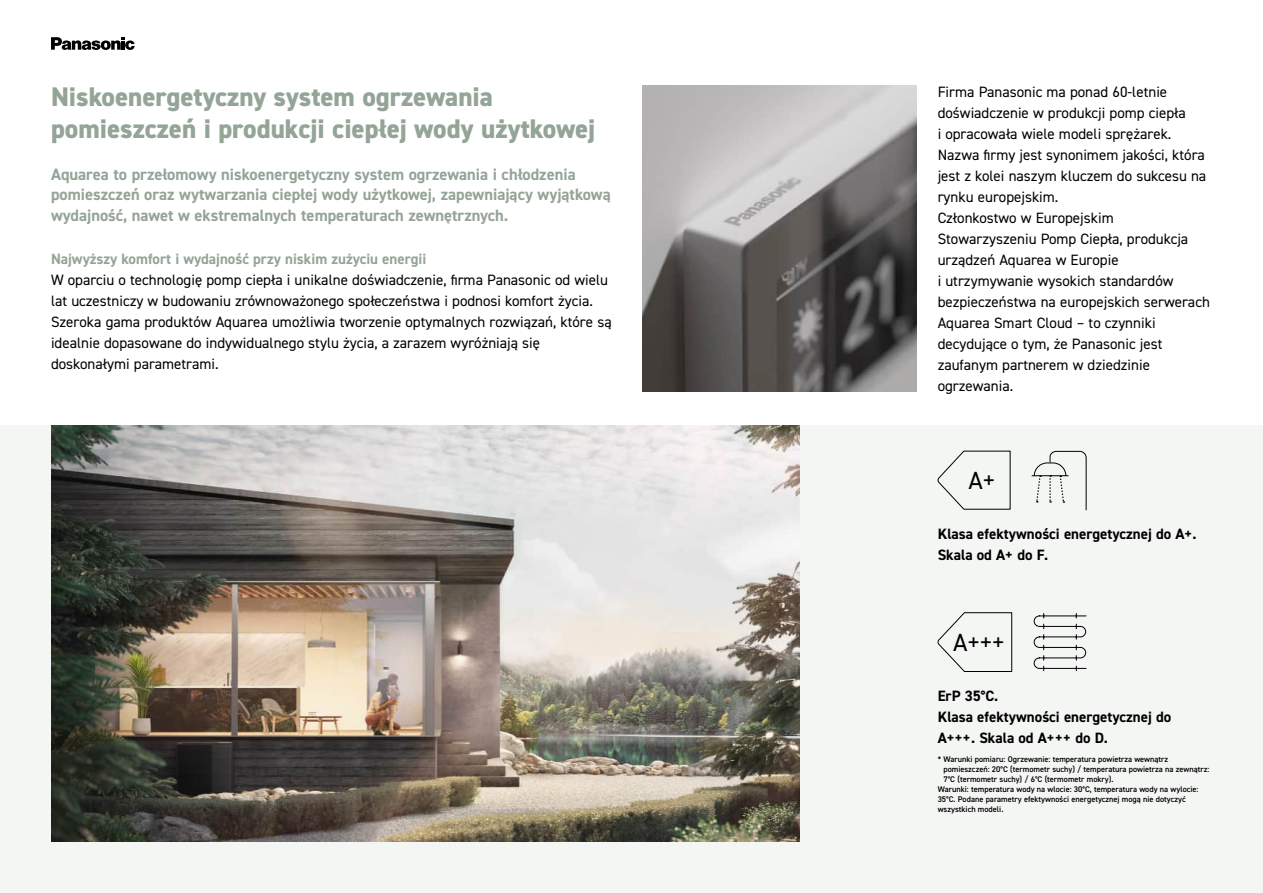
<style>
.page{position:relative;width:1263px;height:893px;background:#fff}
.page>*{position:absolute;margin:0;border:0;box-sizing:border-box;transform-origin:0 0}
.t1{font:800 27px/32.4px "DIN2014";color:#94a496}
.t2{font:24.9px "DIN2014";color:#000}
.t3{font:700 16.5px/19.8px "DIN2014";color:#94a496}
.t4{font:15px/21px "DIN2014";color:#000}
.t5{font:700 15px/21px "DIN2014";color:#000}
.t6{font:700 15px "DIN2014";color:#94a496}
.t7{font:600 8.25px "DIN2014";color:#000}
</style>
<div class="page">
<div style="left:0;top:425px;width:1263px;height:468px;background:#f4f6f4"></div>
<svg style="left:937px;top:612px;width:75px;height:60px"></svg>
<svg style="left:1033px;top:613px;width:54px;height:58px"></svg>
<svg style="left:937px;top:450px;width:74px;height:60px"></svg>
<hr style="left:1032px;top:475px;width:36px;height:1px;background:#000">
<svg style="left:1033px;top:451px;width:54px;height:60px"></svg>
<img style="left:51px;top:425px;width:748px;height:417px">
<img style="left:642px;top:85px;width:274px;height:306px">
<svg style="left:51px;top:37px;width:84px;height:13px"></svg>
<h1 class="t1" style="left:51px;top:81px;width:546px">Niskoenergetyczny system ogrzewania pomieszczeń i produkcji ciepłej wody użytkowej</h1>
<p class="t3" style="left:51px;top:164px;width:561px">Aquarea to przełomowy niskoenergetyczny system ogrzewania i chłodzenia pomieszczeń oraz wytwarzania ciepłej wody użytkowej, zapewniający wyjątkową</p>
<p class="t3" style="left:51px;top:205px;width:459px">wydajność, nawet w ekstremalnych temperaturach zewnętrznych.</p>
<p class="t6" style="left:51px;top:249px;width:377px">Najwyższy komfort i wydajność przy niskim zużyciu energii</p>
<p class="t4" style="left:51px;top:269px;width:562px">W oparciu o technologię pomp ciepła i unikalne doświadczenie, firma Panasonic od wielu lat uczestniczy w budowaniu zrównoważonego społeczeństwa i podnosi komfort życia.<br>Szeroka gama produktów Aquarea umożliwia tworzenie optymalnych rozwiązań, które są idealnie dopasowane do indywidualnego stylu życia, a zarazem wyróżniają się doskonałymi parametrami.</p>
<p class="t4" style="left:938px;top:81px;width:274px">Firma Panasonic ma ponad 60-letnie doświadczenie w produkcji pomp ciepła<br>i opracowała wiele modeli sprężarek.<br>Nazwa firmy jest synonimem jakości, która jest z kolei naszym kluczem do sukcesu na rynku europejskim.<br>Członkostwo w Europejskim Stowarzyszeniu Pomp Ciepła, produkcja urządzeń Aquarea w Europie<br>i utrzymywanie wysokich standardów bezpieczeństwa na europejskich serwerach Aquarea Smart Cloud – to czynniki decydujące o tym, że Panasonic jest zaufanym partnerem w dziedzinie ogrzewania.</p>
<h2 class="t2" style="left:968px;top:465px;width:28px">A+</h2>
<p class="t5" style="left:938px;top:523px;width:261px">Klasa efektywności energetycznej do A+.<br>Skala od A+ do F.</p>
<h2 class="t2" style="left:953px;top:627px;width:53px">A+++</h2>
<p class="t5" style="left:938px;top:685px;width:235px">ErP 35°C.<br>Klasa efektywności energetycznej do<br>A+++. Skala od A+++ do D.</p>
<p class="t7" style="left:938px;top:754px;width:232px">* Warunki pomiaru: Ogrzewanie: temperatura powietrza wewnątrz</p>
<p class="t7" style="left:943px;top:764px;width:267px">pomieszczeń: 20°C (termometr suchy) / temperatura powietrza na zewnątrz:</p>
<p class="t7" style="left:943px;top:774px;width:172px">7°C (termometr suchy) / 6°C (termometr mokry).</p>
<p class="t7" style="left:938px;top:784px;width:262px">Warunki: temperatura wody na wlocie: 30°C, temperatura wody na wylocie:</p>
<p class="t7" style="left:938px;top:794px;width:249px">35°C. Podane parametry efektywności energetycznej mogą nie dotyczyć</p>
<p class="t7" style="left:938px;top:803px;width:67px">wszystkich modeli.</p>
</div>
